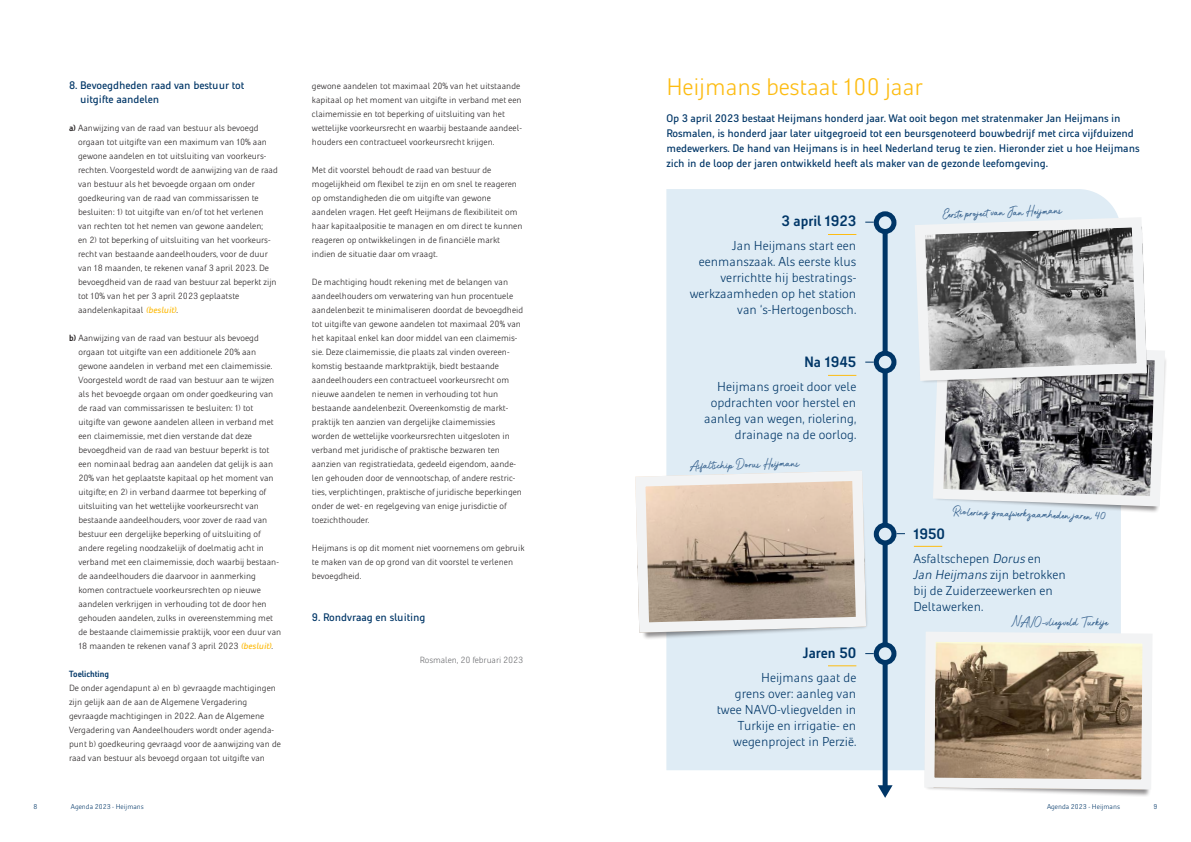
<style>
.page{position:relative;width:1191px;height:842px;background:#fff}
.page>*{position:absolute;margin:0;border:0;box-sizing:border-box;transform-origin:0 0}
.t1{font:300 24px "Heijmans";letter-spacing:-.01em;color:#fdbc12}
.t2{font:700 15px "Heijmans Con";color:#003667}
.t3{font:300 13px/16px "Heijmans";color:#003667;text-align:right}
.Tussenkop_2019{font:11px/15px "Heijmans";letter-spacing:-.01em;color:#003667}
.Platte_txt_2016{font:300 9px/14px "Heijmans";color:#231f20}
.Platte_txt_2016-2{font:300 9px "Heijmans";letter-spacing:-.01em;color:#6c6d70}
.Platte_txt_2016-3{font:700 9px "Heijmans Con";color:#003667}
.Platte_txt_2016-4{font:8px "Anantha Signature";letter-spacing:-.01em;color:#325e8b}
.t4{font:300 7px "Heijmans";color:#003667}
.s1{font-family:"Heijmans Con";font-weight:700}
.s2{font-weight:400;font-style:italic;color:#fdbc12}
.s3{font-style:italic}
</style>
<div class="page">
<div style="left:666px;top:189px;width:454px;height:581px;background:#dfecf5"></div>
<div style="left:882px;top:223px;width:5px;height:564px;background:#003667"></div>
<svg style="left:876px;top:214px;width:18px;height:17px"></svg>
<div style="left:873px;top:211px;width:23px;height:23px;border:5px solid #003667;border-radius:50%"></div>
<div style="left:876px;top:353px;width:18px;height:18px;background:#dfecf5;border-radius:50%"></div>
<div style="left:873px;top:351px;width:23px;height:22px;border:5px solid #003667;border-radius:50%"></div>
<div style="left:876px;top:525px;width:18px;height:18px;background:#dfecf5;border-radius:50%"></div>
<div style="left:873px;top:523px;width:23px;height:22px;border:5px solid #003667;border-radius:50%"></div>
<svg style="left:876px;top:645px;width:18px;height:17px"></svg>
<div style="left:873px;top:642px;width:23px;height:23px;border:5px solid #003667;border-radius:50%"></div>
<svg style="left:927px;top:351px;width:239px;height:161px"></svg>
<svg style="left:919px;top:627px;width:233px;height:167px"></svg>
<svg style="left:635px;top:466px;width:236px;height:172px"></svg>
<svg style="left:828px;top:234px;width:28px;height:1px"></svg>
<svg style="left:828px;top:375px;width:28px;height:1px"></svg>
<svg style="left:828px;top:665px;width:28px;height:1px"></svg>
<svg style="left:914px;top:546px;width:28px;height:1px"></svg>
<svg style="left:920px;top:350px;width:243px;height:154px"></svg>
<svg style="left:909px;top:212px;width:243px;height:174px"></svg>
<svg style="left:877px;top:785px;width:15px;height:13px"></svg>
<p class="Tussenkop_2019" style="left:80px;top:78px;width:166px;line-height:14px;text-indent:-11px">8. Bevoegdheden raad van bestuur tot uitgifte aandelen</p>
<p class="Platte_txt_2016" style="left:78px;top:121px;width:201px;text-indent:-9px"><span class="s1">a)</span> Aanwijzing van de raad van bestuur als bevoegd orgaan tot uitgifte van een maximum van 10% aan gewone aandelen en tot uitsluiting van voorkeurs&shy;rechten. Voorgesteld wordt de aanwijzing van de raad van bestuur als het bevoegde orgaan om onder goedkeuring van de raad van commissarissen te besluiten: 1) tot uitgifte van en/of tot het verlenen van rechten tot het nemen van gewone aandelen;<br>en 2) tot beperking of uitsluiting van het voorkeurs&shy;recht van bestaande aandeelhouders, voor de duur van 18 maanden, te rekenen vanaf 3 april 2023. De bevoegdheid van de raad van bestuur zal beperkt zijn tot 10% van het per 3 april 2023 geplaatste aandelenkapitaal <span class="s2">(besluit)</span>.</p>
<p class="Platte_txt_2016" style="left:78px;top:331px;width:204px;text-indent:-9px"><span class="s1">b)</span> Aanwijzing van de raad van bestuur als bevoegd orgaan tot uitgifte van een additionele 20% aan gewone aandelen in verband met een claimemissie.<br>Voorgesteld wordt de raad van bestuur aan te wijzen als het bevoegde orgaan om onder goedkeuring van de raad van commissarissen te besluiten: 1) tot uitgifte van gewone aandelen alleen in verband met een claimemissie, met dien verstande dat deze bevoegdheid van de raad van bestuur beperkt is tot een nominaal bedrag aan aandelen dat gelijk is aan 20% van het geplaatste kapitaal op het moment van uitgifte; en 2) in verband daarmee tot beperking of uitsluiting van het wettelijke voorkeursrecht van bestaande aandeelhouders, voor zover de raad van bestuur een dergelijke beperking of uitsluiting of andere regeling noodzakelijk of doelmatig acht in verband met een claimemissie, doch waarbij bestaan&shy;de aandeelhouders die daarvoor in aanmerking komen contractuele voorkeursrechten op nieuwe aandelen verkrijgen in verhouding tot de door hen gehouden aandelen, zulks in overeenstemming met de bestaande claimemissie praktijk, voor een duur van 18 maanden te rekenen vanaf 3 april 2023 <span class="s2">(besluit)</span>.</p>
<p class="Platte_txt_2016-3" style="left:69px;top:669px;width:42px">Toelichting</p>
<p class="Platte_txt_2016" style="left:69px;top:681px;width:213px">De onder agendapunt a) en b) gevraagde machtigingen zijn gelijk aan de aan de Algemene Vergadering gevraagde machtigingen in 2022. Aan de Algemene Vergadering van Aandeelhouders wordt onder agenda&shy;punt b) goedkeuring gevraagd voor de aanwijzing van de raad van bestuur als bevoegd orgaan tot uitgifte van</p>
<p class="Platte_txt_2016" style="left:312px;top:79px;width:211px">gewone aandelen tot maximaal 20% van het uitstaande kapitaal op het moment van uitgifte in verband met een claimemissie en tot beperking of uitsluiting van het wettelijke voorkeursrecht en waarbij bestaande aandeel&shy;houders een contractueel voorkeursrecht krijgen.</p>
<p class="Platte_txt_2016" style="left:312px;top:163px;width:212px">Met dit voorstel behoudt de raad van bestuur de mogelijkheid om flexibel te zijn en om snel te reageren op omstandigheden die om uitgifte van gewone aandelen vragen. Het geeft Heijmans de flexibiliteit om haar kapitaalpositie te managen en om direct te kunnen reageren op ontwikkelingen in de financiële markt indien de situatie daar om vraagt.</p>
<p class="Platte_txt_2016" style="left:312px;top:275px;width:213px">De machtiging houdt rekening met de belangen van aandeelhouders om verwatering van hun procentuele aandelenbezit te minimaliseren doordat de bevoegdheid tot uitgifte van gewone aandelen tot maximaal 20% van het kapitaal enkel kan door middel van een claimemis&shy;sie. Deze claimemissie, die plaats zal vinden overeen&shy;komstig bestaande marktpraktijk, biedt bestaande aandeelhouders een contractueel voorkeursrecht om nieuwe aandelen te nemen in verhouding tot hun bestaande aandelenbezit. Overeenkomstig de markt&shy;praktijk ten aanzien van dergelijke claimemissies worden de wettelijke voorkeursrechten uitgesloten in verband met juridische of praktische bezwaren ten aanzien van registratiedata, gedeeld eigendom, aande&shy;len gehouden door de vennootschap, of andere restric&shy;ties, verplichtingen, praktische of juridische beperkingen onder de wet- en regelgeving van enige jurisdictie of toezichthouder.</p>
<p class="Platte_txt_2016" style="left:312px;top:541px;width:214px">Heijmans is op dit moment niet voornemens om gebruik te maken van de op grond van dit voorstel te verlenen bevoegdheid.</p>
<p class="Tussenkop_2019" style="left:312px;top:610px;width:115px">9. Rondvraag en sluiting</p>
<p class="Platte_txt_2016-2" style="left:420px;top:655px;width:105px">Rosmalen, 20 februari 2023</p>
<p class="t1" style="left:666px;top:73px;width:258px">Heijmans bestaat 100 jaar</p>
<p class="Tussenkop_2019" style="left:666px;top:111px;width:475px">Op 3 april 2023 bestaat Heijmans honderd jaar. Wat ooit begon met stratenmaker Jan Heijmans in Rosmalen, is honderd jaar later uitgegroeid tot een beursgenoteerd bouwbedrijf met circa vijfduizend medewerkers. De hand van Heijmans is in heel Nederland terug te zien. Hieronder ziet u hoe Heijmans zich in de loop der jaren ontwikkeld heeft als maker van de gezonde leefomgeving.</p>
<p class="t2" style="left:781px;top:212px;width:76px">3 april 1923</p>
<p class="t3" style="left:699px;top:238px;width:159px">Jan Heijmans start een eenmanszaak. Als eerste klus verrichtte hij bestratings-</p>
<p class="t3" style="left:689px;top:286px;width:168px">werkzaamheden op het station</p>
<p class="t3" style="left:737px;top:302px;width:121px">van ‘s-Hertogenbosch.</p>
<p class="t2" style="left:804px;top:353px;width:53px">Na 1945</p>
<p class="t3" style="left:711px;top:379px;width:147px;text-align:center">Heijmans groeit door vele opdrachten voor herstel en</p>
<p class="t3" style="left:704px;top:411px;width:154px">aanleg van wegen, riolering,</p>
<p class="t3" style="left:735px;top:427px;width:123px">drainage na de oorlog.</p>
<p class="Platte_txt_2016-4" style="left:690px;top:461px;width:111px;rotate:-1deg">Asfaltschip Dorus Heijmans</p>
<p class="t2" style="left:803px;top:644px;width:55px">Jaren 50</p>
<p class="t3" style="left:761px;top:670px;width:97px">Heijmans gaat de</p>
<p class="t3" style="left:734px;top:686px;width:123px">grens over: aanleg van</p>
<p class="t3" style="left:716px;top:702px;width:141px">twee NAVO-vliegvelden in</p>
<p class="t3" style="left:738px;top:718px;width:120px">Turkije en irrigatie- en</p>
<p class="t3" style="left:733px;top:734px;width:125px">wegenproject in Perzië.</p>
<p class="Platte_txt_2016-4" style="left:942px;top:210px;width:121px;rotate:-2deg">Eerste project van Jan Heijmans</p>
<p class="Platte_txt_2016-4" style="left:953px;top:506px;width:154px;rotate:2deg">Riolering graafwerkzaamheden jaren 40</p>
<p class="t2" style="left:913px;top:525px;width:33px">1950</p>
<p class="t3" style="left:913px;top:550px;width:154px;text-align:left">Asfaltschepen <span class="s3">Dorus</span> en<br><span class="s3">Jan Heijmans</span> zijn betrokken</p>
<p class="t3" style="left:913px;top:582px;width:141px">bij de Zuiderzeewerken en</p>
<p class="t3" style="left:913px;top:598px;width:71px">Deltawerken.</p>
<p class="Platte_txt_2016-4" style="left:1011px;top:617px;width:100px">NAVO-vliegveld Turkije</p>
<p class="t4" style="left:33px;top:803px;width:5px">8</p>
<p class="t4" style="left:71px;top:803px;width:75px">Agenda 2023 - Heijmans</p>
<p class="t4" style="left:1047px;top:803px;width:75px">Agenda 2023 - Heijmans</p>
<p class="t4" style="left:1153px;top:803px;width:5px">9</p>
</div>
